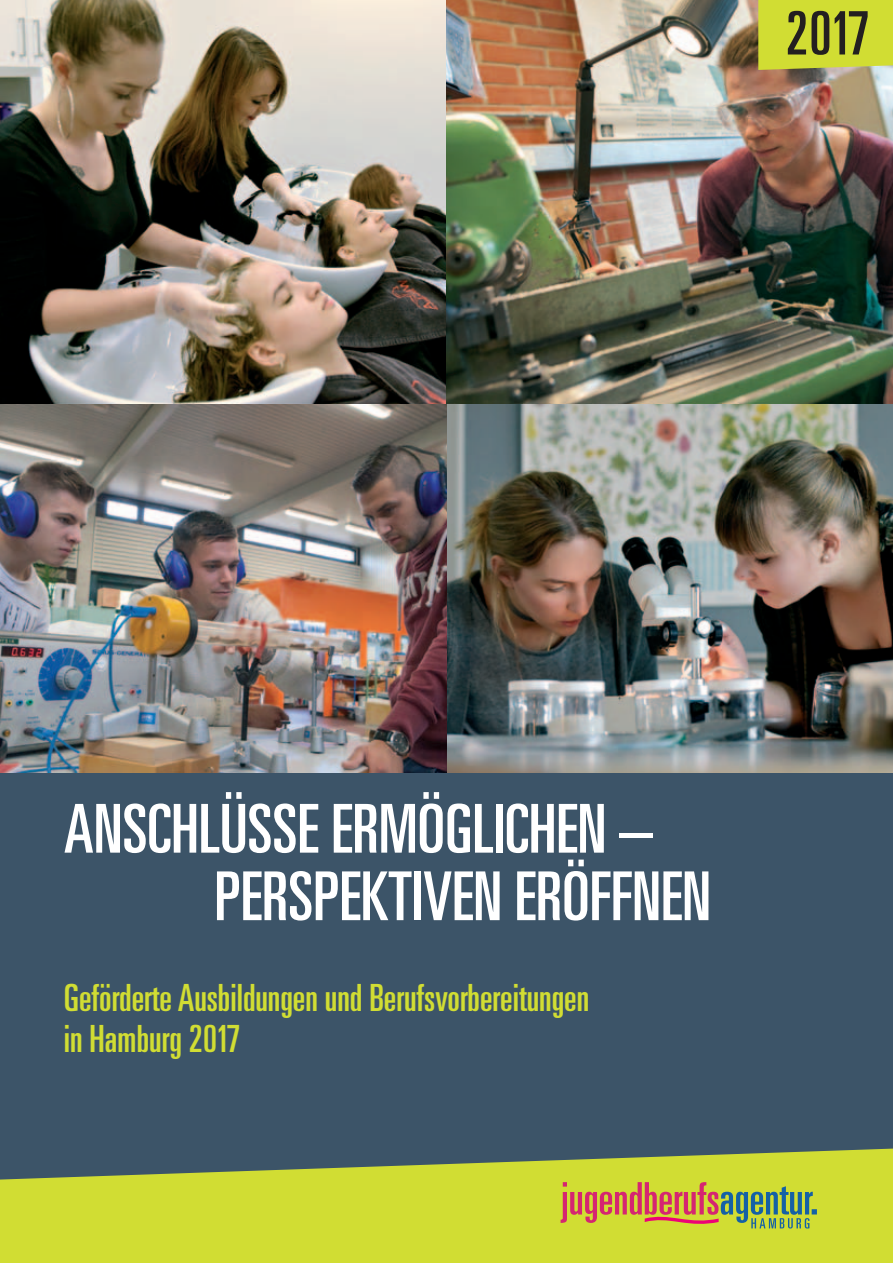
<style>
.page{position:relative;width:893px;height:1263px;background:#fff}
.page>*{position:absolute;margin:0;border:0;box-sizing:border-box;transform-origin:0 0}
.t1{font:ultra-condensed 67.5px/67.5px "Univers";color:#fff}
.t2{font:ultra-condensed 60px "Univers";color:#231f20}
.t3{font:ultra-condensed 37.5px/40.5px "Univers";color:#d1dd33}
</style>
<div class="page">
<img style="left:446px;top:0;width:447px;height:773px">
<img style="left:0;top:0;width:446px;height:773px">
<div style="left:758px;top:0;width:135px;height:70px;background:#d1dd33"></div>
<div style="left:0;top:773px;width:893px;height:446px;background:#3c5468"></div>
<svg style="left:0;top:1148px;width:893px;height:115px;fill:#d1dd33"></svg>
<svg style="left:561px;top:1182px;width:256px;height:46px;background:#b9a34f"></svg>
<h2 class="t2" style="left:786px;top:11px;width:85px">2017</h2>
<h1 class="t1" style="left:214px;top:801px;width:498px;text-indent:-151px">ANSCHLÜSSE ERMÖGLICHEN –<br>PERSPEKTIVEN ERÖFFNEN</h1>
<p class="t3" style="left:64px;top:981px;width:527px">Geförderte Ausbildungen und Berufsvorbereitungen in Hamburg 2017</p>
</div>
